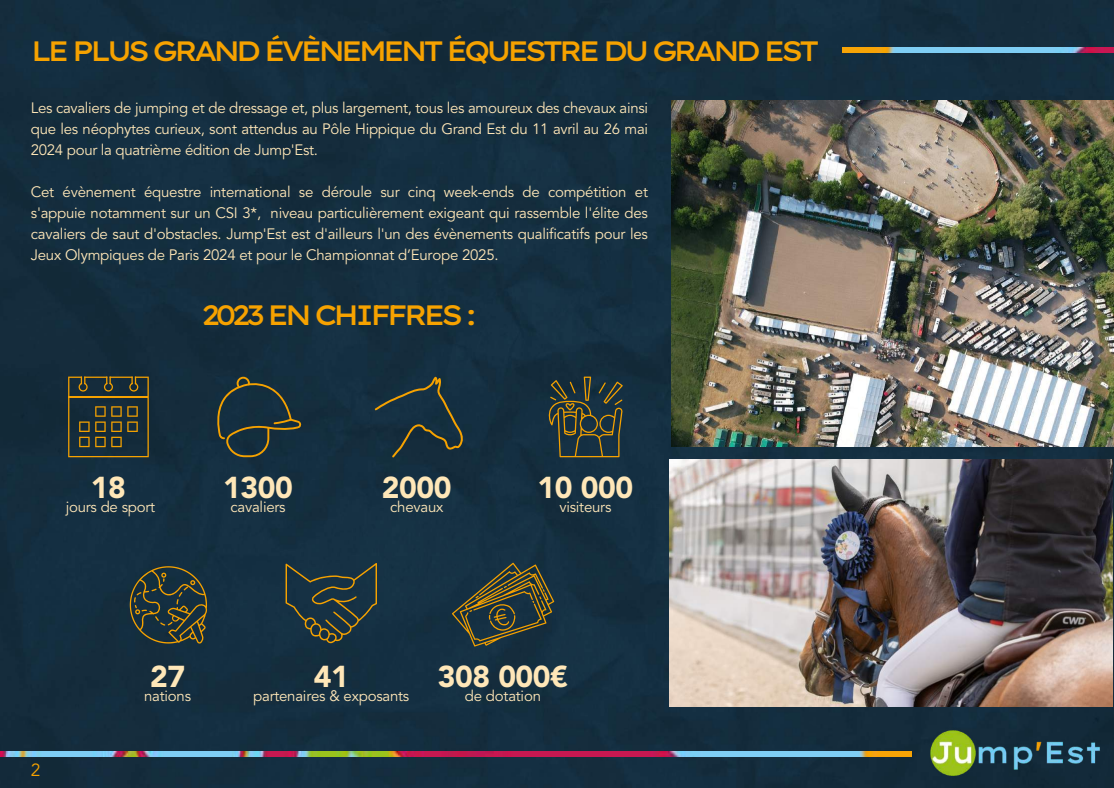
<style>
.page{position:relative;width:1114px;height:788px;background:#142e3f}
.page>*{position:absolute;margin:0;border:0;box-sizing:border-box;transform-origin:0 0}
.t1{font:900 30px "Avenir LT Std";letter-spacing:-.015em;color:#ffe7b8}
.t2{font:500 28px "Lexend Giga";letter-spacing:-.17em;color:#f6a200}
.t3{font:17.5px "Avenir LT Std";color:#f6a200}
.t4{font:15px/21px "Avenir LT Std";letter-spacing:-.015em;color:#ffe7b8;text-align:justify}
</style>
<div class="page">
<img style="left:0;top:751px;width:912px;height:5px">
<img style="left:929px;top:727px;width:172px;height:51px">
<img style="left:842px;top:48px;width:272px;height:5px">
<svg style="left:548px;top:376px;width:75px;height:81px;background:#384137"></svg>
<svg style="left:375px;top:376px;width:89px;height:81px;background:#24363b"></svg>
<svg style="left:215px;top:377px;width:86px;height:80px;background:#283838"></svg>
<svg style="left:130px;top:566px;width:77px;height:77px;background:#374035"></svg>
<svg style="left:285px;top:563px;width:92px;height:80px;background:#2d3c3c"></svg>
<svg style="left:68px;top:376px;width:81px;height:81px;background:#3a3f30"></svg>
<svg style="left:452px;top:562px;width:102px;height:84px;background:#3a4237"></svg>
<img style="left:671px;top:100px;width:443px;height:347px">
<img style="left:670px;top:459px;width:443px;height:247px">
<h2 class="t2" style="left:31px;top:33px;width:790px">LE PLUS GRAND ÉVÈNEMENT ÉQUESTRE DU GRAND EST</h2>
<p class="t4" style="left:31px;top:99px;width:619px">Les cavaliers de jumping et de dressage et, plus largement, tous les amoureux des chevaux ainsi que les néophytes curieux, sont attendus au Pôle Hippique du Grand Est du 11 avril au 26 mai 2024 pour la quatrième édition de Jump'Est.</p>
<p class="t4" style="left:31px;top:183px;width:619px">Cet évènement équestre international se déroule sur cinq week-ends de compétition et s'appuie notamment sur un CSI 3*, niveau particulièrement exigeant qui rassemble l'élite des cavaliers de saut d'obstacles. Jump'Est est d'ailleurs l'un des évènements qualificatifs pour les Jeux Olympiques de Paris 2024 et pour le Championnat d’Europe 2025.</p>
<h2 class="t2" style="left:201px;top:297px;width:277px">2023 EN CHIFFRES :</h2>
<h1 class="t1" style="left:91px;top:475px;width:37px">18</h1>
<p class="t4" style="left:66px;top:497px;width:91px">jours de sport</p>
<h1 class="t1" style="left:223px;top:475px;width:71px">1300</h1>
<p class="t4" style="left:230px;top:497px;width:57px">cavaliers</p>
<h1 class="t1" style="left:382px;top:475px;width:71px">2000</h1>
<p class="t4" style="left:390px;top:497px;width:55px">chevaux</p>
<h1 class="t1" style="left:538px;top:475px;width:97px">10 000</h1>
<p class="t4" style="left:559px;top:497px;width:54px">visiteurs</p>
<p class="t3" style="left:31px;top:763px;width:11px">2</p>
<h1 class="t1" style="left:150px;top:664px;width:37px">27</h1>
<p class="t4" style="left:144px;top:686px;width:48px">nations</p>
<h1 class="t1" style="left:314px;top:664px;width:37px">41</h1>
<p class="t4" style="left:253px;top:686px;width:158px">partenaires &amp; exposants</p>
<h1 class="t1" style="left:438px;top:664px;width:132px">308 000€</h1>
<p class="t4" style="left:465px;top:686px;width:78px">de dotation</p>
</div>
